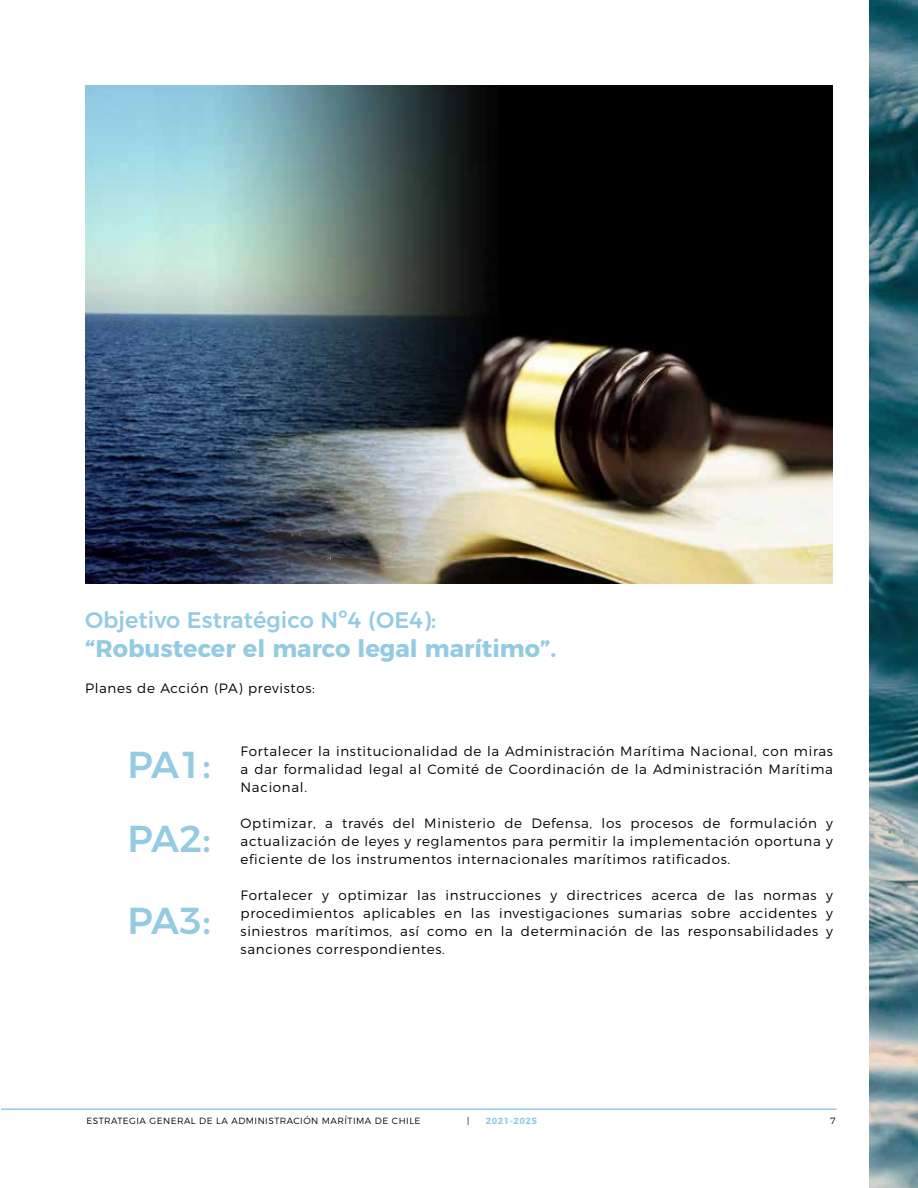
<style>
.page{position:relative;width:918px;height:1188px;background:#fff}
.page>*{position:absolute;margin:0;border:0;box-sizing:border-box;transform-origin:0 0}
.t1{font:500 37.5px/74.1px "Montserrat";letter-spacing:-.025em;color:#94cbe3}
.t2{font:700 24px "Montserrat";color:#94cbe3}
.t3{font:500 22.5px "Montserrat";color:#94cbe3}
.t4{font:300 13.5px/18px "Montserrat";letter-spacing:.05em;color:#000;text-align:justify}
.t5{font:300 9px "Montserrat";letter-spacing:.05em;color:#000}
.t6{font:700 9px "Montserrat";letter-spacing:.05em;color:#94cbe3}
</style>
<div class="page">
<img style="left:870px;top:0;width:48px;height:1188px">
<img style="left:85px;top:85px;width:748px;height:498px">
<hr style="left:1px;top:1108px;width:836px;height:2px;background:#94cbe3">
<h3 class="t3" style="left:85px;top:602px;width:353px">Objetivo Estratégico Nº4 (OE4):</h3>
<h2 class="t2" style="left:85px;top:629px;width:473px">“Robustecer el marco legal marítimo”.</h2>
<p class="t4" style="left:85px;top:678px;width:231px">Planes de Acción (PA) previstos:</p>
<h1 class="t1" style="left:128px;top:724px;width:85px">PA1:<br>PA2:</h1>
<h1 class="t1" style="left:128px;top:880px;width:85px">PA3:</h1>
<p class="t4" style="left:241px;top:741px;width:594px">Fortalecer la institucionalidad de la Administración Marítima Nacional, con miras a dar formalidad legal al Comité de Coordinación de la Administración Marítima Nacional.</p>
<p class="t4" style="left:241px;top:813px;width:594px">Optimizar, a través del Ministerio de Defensa, los procesos de formulación y actualización de leyes y reglamentos para permitir la implementación oportuna y eficiente de los instrumentos internacionales marítimos ratificados.</p>
<p class="t4" style="left:241px;top:885px;width:594px">Fortalecer y optimizar las instrucciones y directrices acerca de las normas y procedimientos aplicables en las investigaciones sumarias sobre accidentes y siniestros marítimos, así como en la determinación de las responsabilidades y sanciones correspondientes.</p>
<p class="t5" style="left:86px;top:1114px;width:335px">ESTRATEGIA GENERAL DE LA ADMINISTRACIÓN MARÍTIMA DE CHILE</p>
<p class="t5" style="left:467px;top:1114px;width:4px">|</p>
<p class="t6" style="left:486px;top:1114px;width:53px">2021-2025</p>
<p class="t5" style="left:830px;top:1114px;width:7px">7</p>
</div>
